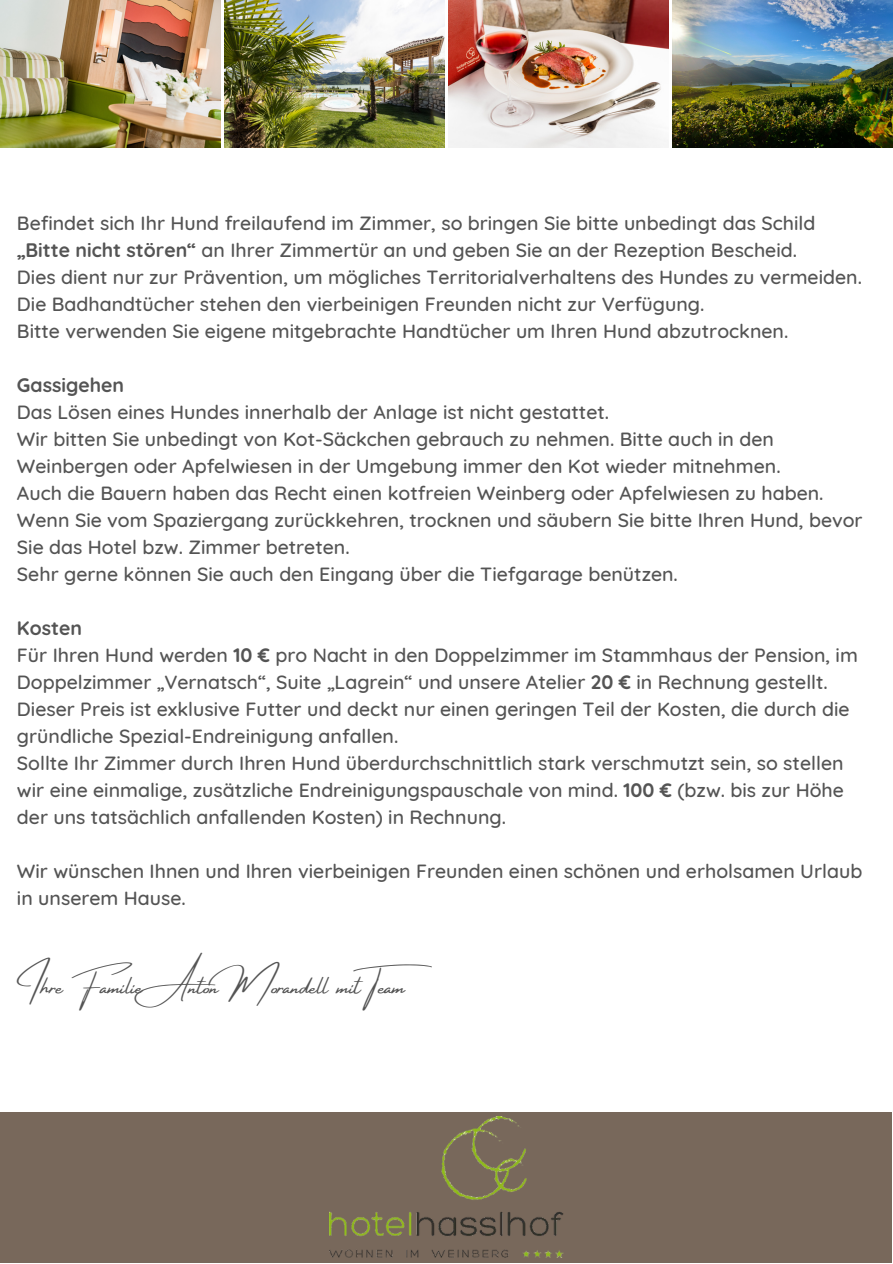
<style>
.page{position:relative;width:893px;height:1264px;background:#fff}
.page>*{position:absolute;margin:0;border:0;box-sizing:border-box;transform-origin:0 0}
.t1{font:24px "Amsterdam Four";color:#545454}
.t2{font:500 19.5px/27px "Quicksand";color:#545454}
.t3{font:700 19.5px "Quicksand";color:#545454}
.s1{font-weight:700}
</style>
<div class="page">
<div style="left:0;top:1111px;width:891px;height:151px;background:#78685b"></div>
<img style="left:329px;top:1116px;width:234px;height:141px">
<img style="left:672px;top:0;width:220px;height:147px">
<img style="left:224px;top:0;width:220px;height:147px">
<img style="left:448px;top:0;width:220px;height:147px">
<img style="left:0;top:0;width:220px;height:147px">
<p class="t2" style="left:17px;top:209px;width:846px">Befindet sich Ihr Hund freilaufend im Zimmer, so bringen Sie bitte unbedingt das Schild <span class="s1">„Bitte nicht stören“</span> an Ihrer Zimmertür an und geben Sie an der Rezeption Bescheid.<br>Dies dient nur zur Prävention, um mögliches Territorialverhaltens des Hundes zu vermeiden.<br>Die Badhandtücher stehen den vierbeinigen Freunden nicht zur Verfügung.<br>Bitte verwenden Sie eigene mitgebrachte Handtücher um Ihren Hund abzutrocknen.</p>
<p class="t3" style="left:17px;top:373px;width:109px">Gassigehen</p>
<p class="t2" style="left:17px;top:398px;width:847px">Das Lösen eines Hundes innerhalb der Anlage ist nicht gestattet.<br>Wir bitten Sie unbedingt von Kot-Säckchen gebrauch zu nehmen. Bitte auch in den Weinbergen oder Apfelwiesen in der Umgebung immer den Kot wieder mitnehmen.<br>Auch die Bauern haben das Recht einen kotfreien Weinberg oder Apfelwiesen zu haben.<br>Wenn Sie vom Spaziergang zurückkehren, trocknen und säubern Sie bitte Ihren Hund, bevor Sie das Hotel bzw. Zimmer betreten.<br>Sehr gerne können Sie auch den Eingang über die Tiefgarage benützen.</p>
<p class="t2" style="left:17px;top:614px;width:842px"><span class="s1">Kosten<br></span>Für Ihren Hund werden <span class="s1">10 €</span> pro Nacht in den Doppelzimmer im Stammhaus der Pension, im Doppelzimmer „Vernatsch“, Suite „Lagrein“ und unsere Atelier <span class="s1">20 €</span> in Rechnung gestellt.<br>Dieser Preis ist exklusive Futter und deckt nur einen geringen Teil der Kosten, die durch die gründliche Spezial-Endreinigung anfallen.<br>Sollte Ihr Zimmer durch Ihren Hund überdurchschnittlich stark verschmutzt sein, so stellen wir eine einmalige, zusätzliche Endreinigungspauschale von mind. <span class="s1">100 €</span> (bzw. bis zur Höhe der uns tatsächlich anfallenden Kosten) in Rechnung.</p>
<p class="t2" style="left:17px;top:857px;width:846px">Wir wünschen Ihnen und Ihren vierbeinigen Freunden einen schönen und erholsamen Urlaub in unserem Hause.</p>
<p class="t1" style="left:17px;top:973px;width:433px">Ihre Familie Anton Morandell mit Team</p>
</div>
